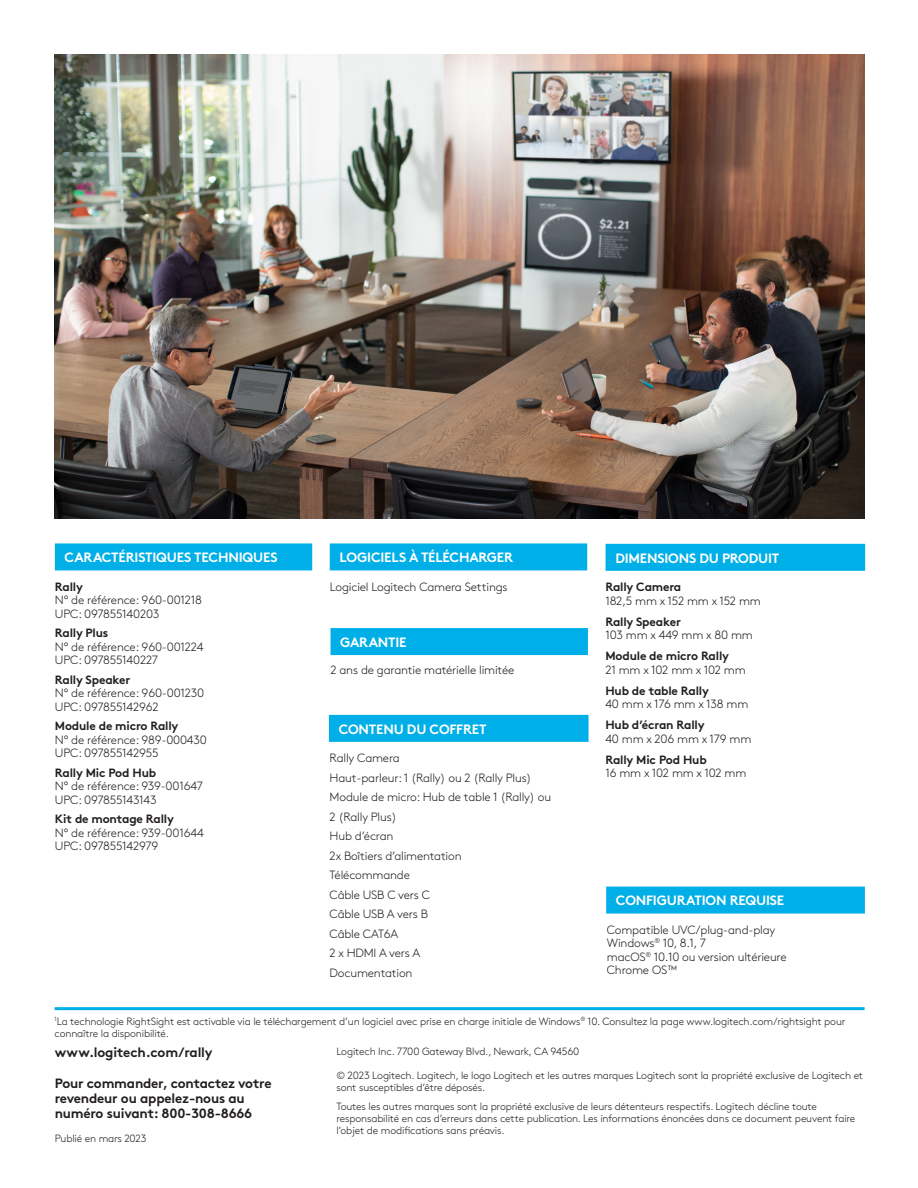
<style>
.page{position:relative;width:918px;height:1188px;background:#fff}
.page>*{position:absolute;margin:0;border:0;box-sizing:border-box;transform-origin:0 0}
.Feature_Title{font:700 13.5px "Brown Std";letter-spacing:-.015em;color:#fff}
.Feature_Subtitle{font:700 13.5px/15px "Brown Std";letter-spacing:-.015em;color:#231f20}
.SPECTS_DETAILS{font:300 12px/19.5px "Brown Std";letter-spacing:-.015em;color:#231f20}
.SPECTS_SUBHEAD{font:700 12px "Brown Std";letter-spacing:-.015em;color:#231f20}
.Footer_Text{font:300 10.5px/12px "Brown Std";letter-spacing:-.015em;color:#231f20}
.Feature_Subtitle-2{font:300 10.5px "Brown Std";letter-spacing:-.015em;color:#231f20}
</style>
<div class="page">
<div style="left:55px;top:543px;width:257px;height:27px;background:#00afe7"></div>
<div style="left:330px;top:543px;width:257px;height:27px;background:#00afe7"></div>
<div style="left:331px;top:628px;width:257px;height:27px;background:#00afe7"></div>
<div style="left:606px;top:544px;width:259px;height:27px;background:#00afe7"></div>
<hr style="left:55px;top:1007px;width:810px;height:3px;background:#00afe7">
<img style="left:55px;top:54px;width:810px;height:464px">
<div style="left:606px;top:887px;width:259px;height:27px;background:#00afe7"></div>
<div style="left:329px;top:715px;width:260px;height:27px;background:#00afe7"></div>
<p class="Feature_Title" style="left:65px;top:549px;width:215px">CARACTÉRISTIQUES TECHNIQUES</p>
<p class="Feature_Title" style="left:340px;top:549px;width:175px">LOGICIELS À TÉLÉCHARGER</p>
<p class="SPECTS_SUBHEAD" style="left:55px;top:579px;width:30px">Rally</p>
<p class="SPECTS_DETAILS" style="left:55px;top:590px;width:149px">N° de référence: 960-001218</p>
<p class="SPECTS_DETAILS" style="left:55px;top:604px;width:106px">UPC: 097855140203</p>
<p class="SPECTS_SUBHEAD" style="left:55px;top:626px;width:55px">Rally Plus</p>
<p class="SPECTS_DETAILS" style="left:55px;top:637px;width:150px">N° de référence: 960-001224</p>
<p class="SPECTS_DETAILS" style="left:55px;top:650px;width:105px">UPC: 097855140227</p>
<p class="SPECTS_SUBHEAD" style="left:55px;top:672px;width:77px">Rally Speaker</p>
<p class="SPECTS_DETAILS" style="left:55px;top:683px;width:151px">N° de référence: 960-001230</p>
<p class="SPECTS_DETAILS" style="left:55px;top:697px;width:105px">UPC: 097855142962</p>
<p class="SPECTS_SUBHEAD" style="left:55px;top:719px;width:125px">Module de micro Rally</p>
<p class="SPECTS_DETAILS" style="left:55px;top:730px;width:154px">N° de référence: 989-000430</p>
<p class="SPECTS_DETAILS" style="left:55px;top:744px;width:105px">UPC: 097855142955</p>
<p class="SPECTS_SUBHEAD" style="left:55px;top:765px;width:103px">Rally Mic Pod Hub</p>
<p class="SPECTS_DETAILS" style="left:55px;top:777px;width:150px">N° de référence: 939-001647</p>
<p class="SPECTS_DETAILS" style="left:55px;top:790px;width:103px">UPC: 097855143143</p>
<p class="SPECTS_SUBHEAD" style="left:55px;top:812px;width:121px">Kit de montage Rally</p>
<p class="SPECTS_DETAILS" style="left:55px;top:823px;width:151px">N° de référence: 939-001644</p>
<p class="SPECTS_DETAILS" style="left:55px;top:837px;width:105px">UPC: 097855142979</p>
<p class="SPECTS_DETAILS" style="left:330px;top:577px;width:179px">Logiciel Logitech Camera Settings</p>
<p class="Feature_Title" style="left:340px;top:634px;width:68px">GARANTIE</p>
<p class="SPECTS_DETAILS" style="left:331px;top:661px;width:185px">2 ans de garantie matérielle limitée</p>
<p class="Feature_Title" style="left:339px;top:721px;width:150px">CONTENU DU COFFRET</p>
<p class="SPECTS_DETAILS" style="left:330px;top:748px;width:72px">Rally Camera</p>
<p class="SPECTS_DETAILS" style="left:330px;top:768px;width:204px">Haut-parleur: 1 (Rally) ou 2 (Rally Plus)</p>
<p class="SPECTS_DETAILS" style="left:330px;top:787px;width:223px">Module de micro: Hub de table 1 (Rally) ou<br>2 (Rally Plus)</p>
<p class="SPECTS_DETAILS" style="left:330px;top:826px;width:65px">Hub d’écran</p>
<p class="SPECTS_DETAILS" style="left:330px;top:846px;width:133px">2x Boîtiers d’alimentation</p>
<p class="SPECTS_DETAILS" style="left:330px;top:865px;width:82px">Télécommande</p>
<p class="SPECTS_DETAILS" style="left:330px;top:885px;width:102px">Câble USB C vers C</p>
<p class="SPECTS_DETAILS" style="left:330px;top:904px;width:100px">Câble USB A vers B</p>
<p class="SPECTS_DETAILS" style="left:330px;top:924px;width:92px">Câble CAT6A<br>2 x HDMI A vers A</p>
<p class="SPECTS_DETAILS" style="left:330px;top:963px;width:84px">Documentation</p>
<p class="Feature_Title" style="left:615px;top:550px;width:166px">DIMENSIONS DU PRODUIT</p>
<p class="SPECTS_SUBHEAD" style="left:605px;top:580px;width:77px">Rally Camera</p>
<p class="SPECTS_DETAILS" style="left:605px;top:591px;width:157px">182,5 mm x 152 mm x 152 mm</p>
<p class="SPECTS_SUBHEAD" style="left:605px;top:614px;width:77px">Rally Speaker</p>
<p class="SPECTS_DETAILS" style="left:605px;top:625px;width:149px">103 mm x 449 mm x 80 mm</p>
<p class="SPECTS_SUBHEAD" style="left:605px;top:649px;width:125px">Module de micro Rally</p>
<p class="SPECTS_DETAILS" style="left:605px;top:660px;width:142px">21 mm x 102 mm x 102 mm</p>
<p class="SPECTS_SUBHEAD" style="left:605px;top:683px;width:105px">Hub de table Rally</p>
<p class="SPECTS_DETAILS" style="left:605px;top:695px;width:144px">40 mm x 176 mm x 138 mm</p>
<p class="SPECTS_SUBHEAD" style="left:605px;top:718px;width:101px">Hub d’écran Rally</p>
<p class="SPECTS_DETAILS" style="left:605px;top:729px;width:148px">40 mm x 206 mm x 179 mm</p>
<p class="SPECTS_SUBHEAD" style="left:605px;top:752px;width:103px">Rally Mic Pod Hub</p>
<p class="SPECTS_DETAILS" style="left:605px;top:764px;width:143px">16 mm x 102 mm x 102 mm</p>
<p class="Feature_Title" style="left:616px;top:893px;width:170px">CONFIGURATION REQUISE</p>
<p class="SPECTS_DETAILS" style="left:607px;top:920px;width:170px">Compatible UVC/plug-and-play</p>
<p class="SPECTS_DETAILS" style="left:607px;top:934px;width:101px">Windows<sup>®</sup> 10, 8.1, 7</p>
<p class="SPECTS_DETAILS" style="left:607px;top:947px;width:181px">macOS<sup>®</sup> 10.10 ou version ultérieure</p>
<p class="SPECTS_DETAILS" style="left:607px;top:961px;width:72px">Chrome OS™</p>
<p class="Footer_Text" style="left:55px;top:1015px;width:792px"><sup>1</sup>La technologie RightSight est activable via le téléchargement d’un logiciel avec prise en charge initiale de Windows<sup>®</sup> 10. Consultez la page www.logitech.com/rightsight pour connaître la disponibilité.</p>
<p class="Feature_Subtitle" style="left:55px;top:1045px;width:159px">www.logitech.com/rally</p>
<p class="Feature_Subtitle" style="left:55px;top:1076px;width:218px">Pour commander, contactez votre revendeur ou appelez-nous au numéro suivant: 800-308-8666</p>
<p class="Feature_Subtitle-2" style="left:55px;top:1132px;width:93px">Publié en mars 2023</p>
<p class="Footer_Text" style="left:336px;top:1046px;width:245px">Logitech Inc. 7700 Gateway Blvd., Newark, CA 94560</p>
<p class="Footer_Text" style="left:336px;top:1070px;width:528px">© 2023 Logitech. Logitech, le logo Logitech et les autres marques Logitech sont la propriété exclusive de Logitech et sont susceptibles d’être déposés.</p>
<p class="Footer_Text" style="left:336px;top:1100px;width:520px">Toutes les autres marques sont la propriété exclusive de leurs détenteurs respectifs. Logitech décline toute responsabilité en cas d’erreurs dans cette publication. Les informations énoncées dans ce document peuvent faire l’objet de modifications sans préavis.</p>
</div>
